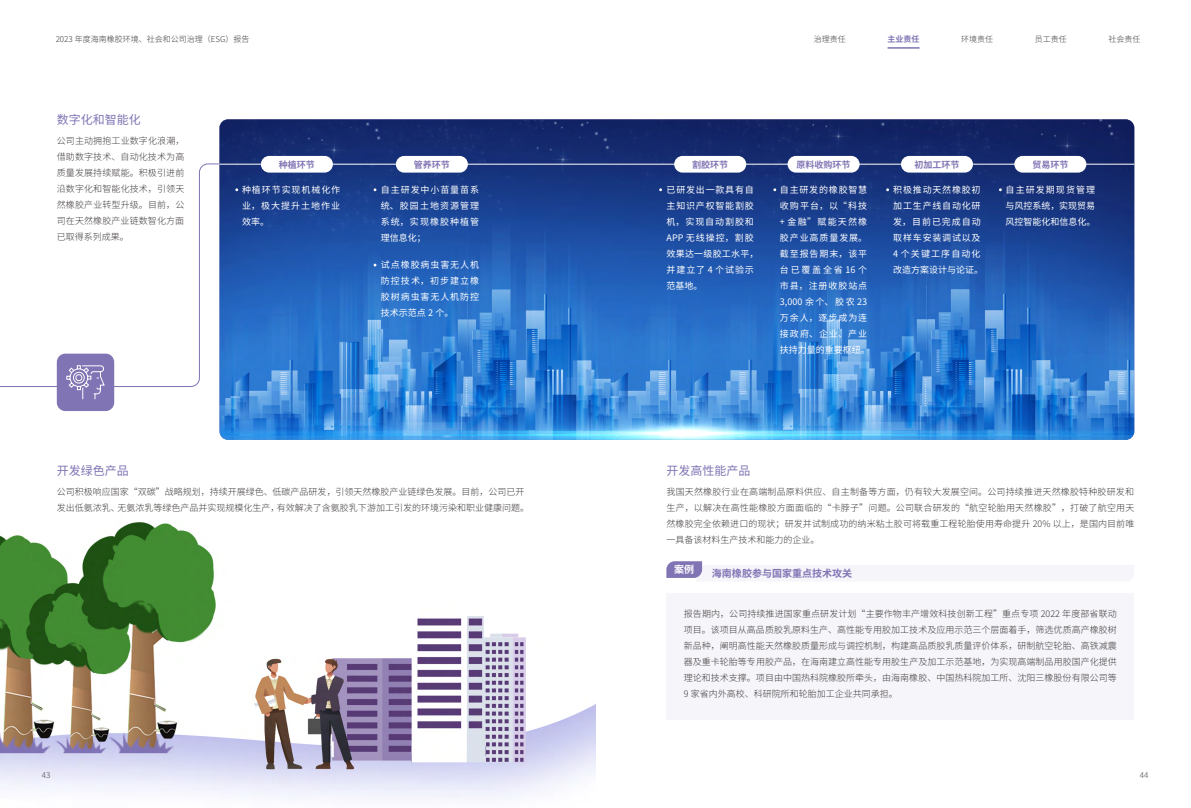
<style>
.page{position:relative;width:1191px;height:808px;background:#fff}
.page>*{position:absolute;margin:0;border:0;box-sizing:border-box;transform-origin:0 0}
.t1{font:12px "Source Han Sans CN";color:#8174b4}
.t2{font:700 10px "Source Han Sans CN";color:#8174b4}
.t3{font:700 10px "Source Han Sans CN";color:#fff}
.t4{font:300 9px/16px "Source Han Sans CN";color:#3e3a39;text-align:justify}
.t5{font:9px/16px "Source Han Sans CN";letter-spacing:.1em;color:#fff;text-align:justify}
.t6{font:700 9px "Source Han Sans CN";color:#8174b4}
.t7{font:300 8px "Source Han Sans CN";color:#3e3a39}
.t8{font:300 8px "Source Han Sans CN";color:#4c4948}
.t9{font:700 8px "Source Han Sans CN";color:#8174b4}
</style>
<div class="page">
<img style="left:0;top:522px;width:595px;height:276px">
<img style="left:219px;top:119px;width:915px;height:321px">
<hr style="left:219px;top:164px;width:915px;height:1px;background:#fff">
<div style="left:261px;top:156px;width:72px;height:17px;background:#fff;border-radius:8px"></div>
<div style="left:396px;top:156px;width:72px;height:17px;background:#fff;border-radius:8px"></div>
<svg style="left:0;top:163px;width:219px;height:224px"></svg>
<div style="left:57px;top:354px;width:57px;height:57px;background:#8174b4;border-radius:9px"></div>
<svg style="left:66px;top:365px;width:39px;height:35px"></svg>
<svg style="left:666px;top:561px;width:37px;height:17px"></svg>
<div style="left:666px;top:593px;width:468px;height:126px;background:#f6f5fa"></div>
<div style="left:674px;top:156px;width:72px;height:17px;background:#fff;border-radius:8px"></div>
<div style="left:787px;top:156px;width:72px;height:17px;background:#fff;border-radius:8px"></div>
<div style="left:901px;top:156px;width:72px;height:17px;background:#fff;border-radius:8px"></div>
<div style="left:1014px;top:156px;width:72px;height:17px;background:#fff;border-radius:8px"></div>
<hr style="left:887px;top:47px;width:32px;height:2px;background:#8174b4">
<p class="t7" style="left:56px;top:34px;width:195px">2023 年度海南橡胶环境、社会和公司治理（ESG）报告</p>
<p class="t7" style="left:814px;top:34px;width:33px">治理责任</p>
<p class="t9" style="left:887px;top:34px;width:33px">主业责任</p>
<p class="t7" style="left:961px;top:34px;width:33px">环境责任</p>
<p class="t7" style="left:1035px;top:34px;width:33px">员工责任</p>
<p class="t7" style="left:1108px;top:34px;width:33px">社会责任</p>
<h1 class="t1" style="left:57px;top:113px;width:85px">数字化和智能化</h1>
<p class="t4" style="left:57px;top:133px;width:129px">公司主动拥抱工业数字化浪潮，借助数字技术、自动化技术为高质量发展持续赋能。积极引进前沿数字化和智能化技术，引领天然橡胶产业转型升级。目前，公司在天然橡胶产业链数智化方面已取得系列成果。</p>
<p class="t6" style="left:279px;top:159px;width:37px">种植环节</p>
<p class="t6" style="left:414px;top:159px;width:37px">管养环节</p>
<p class="t5" style="left:242px;top:182px;width:100px">种植环节实现机械化作业，极大提升土地作业效率。</p>
<p class="t5" style="left:381px;top:182px;width:100px">自主研发中小苗量苗系统、胶园土地资源管理系统，实现橡胶种植管理信息化；</p>
<p class="t5" style="left:381px;top:257px;width:100px">试点橡胶病虫害无人机防控技术，初步建立橡胶树病虫害无人机防控技术示范点 2 个。</p>
<p class="t6" style="left:692px;top:159px;width:37px">割胶环节</p>
<p class="t6" style="left:796px;top:159px;width:55px">原料收购环节</p>
<p class="t6" style="left:914px;top:159px;width:46px">初加工环节</p>
<p class="t6" style="left:1032px;top:159px;width:37px">贸易环节</p>
<p class="t5" style="left:666px;top:182px;width:93px;text-align:left">已研发出一款具有自主知识产权智能割胶机，实现自动割胶和<br>APP 无线操控，割胶效果达一级胶工水平，并建立了 4 个试验示范基地。</p>
<p class="t5" style="left:780px;top:182px;width:91px;text-align:left">自主研发的橡胶智慧收购平台，以“科技+ 金融”赋能天然橡胶产业高质量发展。截至报告期末，该平台已覆盖全省16个市县，注册收胶站点<br>3,000 余个、胶农 23万余人，逐步成为连接政府、企业、产业扶持力量的重要枢纽。</p>
<p class="t5" style="left:893px;top:182px;width:91px;text-align:left">积极推动天然橡胶初加工生产线自动化研发，目前已完成自动取样车安装调试以及<br>4 个关键工序自动化改造方案设计与论证。</p>
<p class="t5" style="left:1005px;top:182px;width:91px">自主研发期现货管理与风控系统，实现贸易风控智能化和信息化。</p>
<h1 class="t1" style="left:57px;top:464px;width:73px">开发绿色产品</h1>
<p class="t4" style="left:57px;top:483px;width:474px">公司积极响应国家“双碳”战略规划，持续开展绿色、低碳产品研发，引领天然橡胶产业链绿色发展。目前，公司已开发出低氨浓乳、无氨浓乳等绿色产品并实现规模化生产，有效解决了含氨胶乳下游加工引发的环境污染和职业健康问题。</p>
<h1 class="t1" style="left:666px;top:464px;width:85px">开发高性能产品</h1>
<p class="t4" style="left:666px;top:483px;width:469px">我国天然橡胶行业在高端制品原料供应、自主制备等方面，仍有较大发展空间。公司持续推进天然橡胶特种胶研发和生产，以解决在高性能橡胶方面面临的“卡脖子”问题。公司联合研发的“航空轮胎用天然橡胶”，打破了航空用天然橡胶完全依赖进口的现状；研发并试制成功的纳米粘土胶可将载重工程轮胎使用寿命提升 20% 以上，是国内目前唯一具备该材料生产技术和能力的企业。</p>
<p class="t3" style="left:674px;top:564px;width:21px">案例</p>
<p class="t2" style="left:712px;top:568px;width:141px">海南橡胶参与国家重点技术攻关</p>
<p class="t4" style="left:684px;top:605px;width:434px">报告期内，公司持续推进国家重点研发计划“主要作物丰产增效科技创新工程”重点专项 2022 年度部省联动项目。该项目从高品质胶乳原料生产、高性能专用胶加工技术及应用示范三个层面着手，筛选优质高产橡胶树新品种，阐明高性能天然橡胶质量形成与调控机制，构建高品质胶乳质量评价体系，研制航空轮胎、高铁减震器及重卡轮胎等专用胶产品，在海南建立高性能专用胶生产及加工示范基地，为实现高端制品用胶国产化提供理论和技术支撑。项目由中国热科院橡胶所牵头，由海南橡胶、中国热科院加工所、沈阳三橡股份有限公司等9 家省内外高校、科研院所和轮胎加工企业共同承担。</p>
<p class="t8" style="left:42px;top:771px;width:10px">43</p>
<p class="t8" style="left:1139px;top:771px;width:10px">44</p>
</div>
